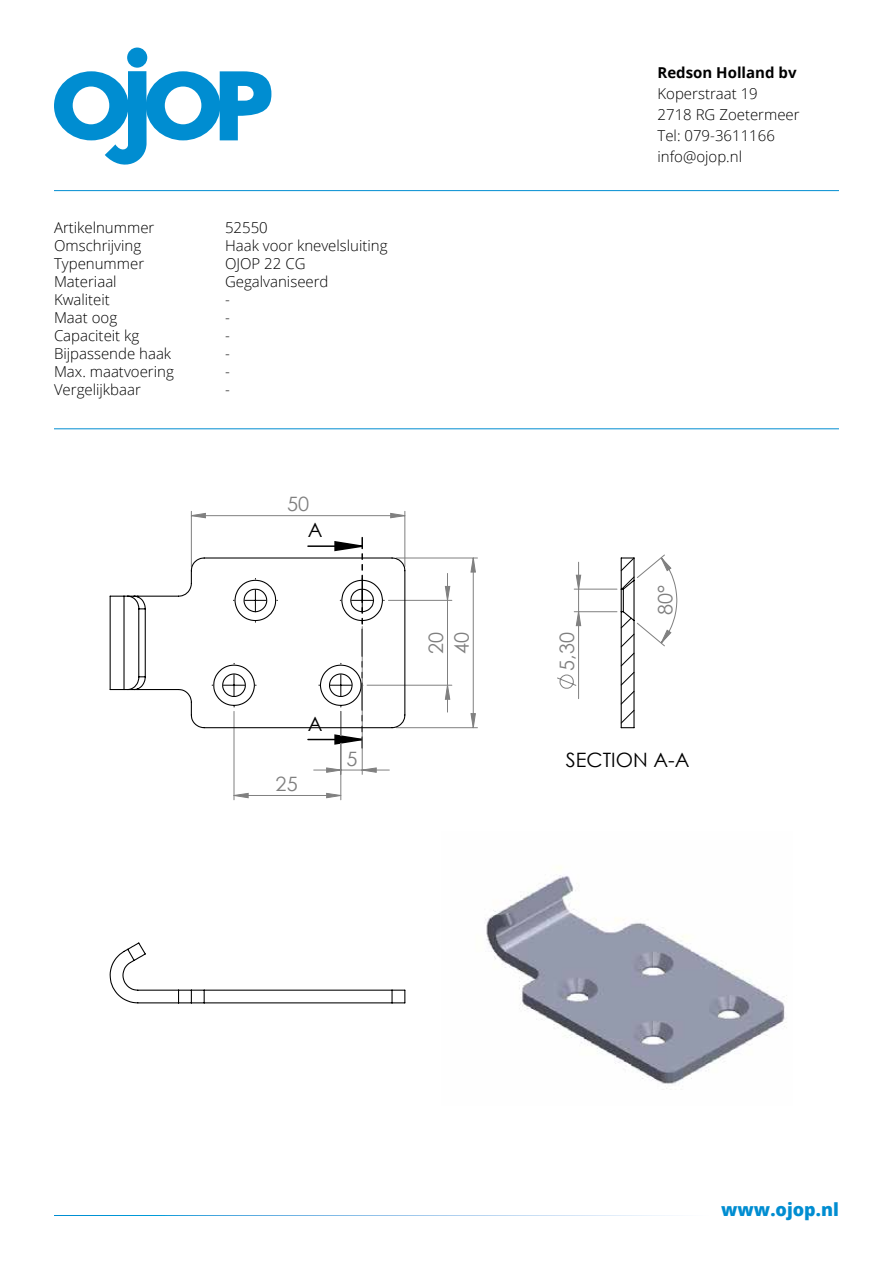
<style>
.page{position:relative;width:893px;height:1263px;background:#fff}
.page>*{position:absolute;margin:0;border:0;box-sizing:border-box;transform-origin:0 0}
.t1{font:19.95px "Century Gothic";color:#808080}
.t2{font:19.8px "Century Gothic";color:#000}
.t3{font:19.8px "Century Gothic";color:#808080}
.t4{font:800 18px "Open Sans";color:#008dd1}
.t5{font:300 15px/21px "Open Sans";color:#000}
.t6{font:700 15px "Open Sans";color:#000}
</style>
<div class="page">
<hr style="left:54px;top:190px;width:785px;height:1px;background:#008dd1">
<div style="left:127px;top:48px;width:20px;height:20px;background:#008dd1;border-radius:50%"></div>
<svg style="left:54px;top:71px;width:217px;height:94px"></svg>
<hr style="left:54px;top:428px;width:785px;height:1px;background:#008dd1">
<img style="left:485px;top:866px;width:302px;height:223px">
<hr style="left:101px;top:1262px;width:691px;height:1px;background:#c0c0c0">
<hr style="left:839px;top:476px;width:1px;height:644px;background:#c0c0c0">
<hr style="left:101px;top:476px;width:691px;height:1px;background:#c0c0c0">
<hr style="left:817px;top:476px;width:1px;height:644px;background:#c0c0c0">
<hr style="left:101px;top:476px;width:1px;height:644px;background:#c0c0c0">
<hr style="left:191px;top:511px;width:1px;height:55px;background:#808080">
<hr style="left:404px;top:511px;width:1px;height:55px;background:#808080">
<hr style="left:234px;top:711px;width:1px;height:89px;background:#808080">
<hr style="left:340px;top:711px;width:1px;height:89px;background:#808080">
<hr style="left:367px;top:685px;width:85px;height:1px;background:#808080">
<hr style="left:388px;top:600px;width:64px;height:1px;background:#808080">
<hr style="left:574px;top:611px;width:43px;height:1px;background:#808080">
<hr style="left:574px;top:589px;width:43px;height:1px;background:#808080">
<hr style="left:396px;top:558px;width:81px;height:1px;background:#808080">
<hr style="left:396px;top:727px;width:81px;height:1px;background:#808080">
<svg style="left:191px;top:513px;width:214px;height:285px"></svg>
<svg style="left:444px;top:557px;width:138px;height:171px"></svg>
<svg style="left:109px;top:557px;width:297px;height:172px"></svg>
<svg style="left:109px;top:942px;width:297px;height:62px"></svg>
<svg style="left:620px;top:554px;width:58px;height:175px"></svg>
<p class="t5" style="left:54px;top:216px;width:102px">Artikelnummer</p>
<p class="t5" style="left:225px;top:216px;width:44px">52550</p>
<p class="t5" style="left:54px;top:234px;width:89px">Omschrijving</p>
<p class="t5" style="left:225px;top:234px;width:164px">Haak voor knevelsluiting</p>
<p class="t5" style="left:54px;top:252px;width:92px">Typenummer</p>
<p class="t5" style="left:225px;top:252px;width:82px">OJOP 22 CG</p>
<p class="t5" style="left:54px;top:270px;width:64px">Materiaal</p>
<p class="t5" style="left:225px;top:270px;width:105px">Gegalvaniseerd</p>
<p class="t5" style="left:54px;top:288px;width:57px">Kwaliteit</p>
<p class="t5" style="left:225px;top:288px;width:6px">-</p>
<p class="t5" style="left:54px;top:306px;width:65px">Maat oog</p>
<p class="t5" style="left:225px;top:306px;width:6px">-</p>
<p class="t5" style="left:54px;top:324px;width:87px">Capaciteit kg</p>
<p class="t5" style="left:225px;top:324px;width:6px">-</p>
<p class="t5" style="left:54px;top:342px;width:119px">Bijpassende haak</p>
<p class="t5" style="left:225px;top:342px;width:6px">-</p>
<p class="t5" style="left:54px;top:360px;width:121px">Max. maatvoering</p>
<p class="t5" style="left:225px;top:360px;width:6px">-</p>
<p class="t5" style="left:54px;top:378px;width:88px">Vergelijkbaar</p>
<p class="t5" style="left:225px;top:378px;width:6px">-</p>
<h2 class="t2" style="left:87px;top:325px;width:13px">4</h2>
<h2 class="t3" style="left:287px;top:490px;width:24px">50</h2>
<h2 class="t2" style="left:308px;top:516px;width:16px">A</h2>
<h2 class="t2" style="left:308px;top:710px;width:16px">A</h2>
<h2 class="t3" style="left:276px;top:770px;width:24px">25</h2>
<h2 class="t3" style="left:347px;top:745px;width:13px">5</h2>
<h1 class="t1" style="left:422px;top:654px;width:23px;rotate:-90deg">20</h1>
<h1 class="t1" style="left:448px;top:654px;width:23px;rotate:-90deg">40</h1>
<p class="t6" style="left:657px;top:62px;width:141px">Redson Holland bv</p>
<p class="t5" style="left:657px;top:83px;width:144px">Koperstraat 19<br>2718 RG Zoetermeer<br>Tel: 079-3611166 info@ojop.nl</p>
<h1 class="t1" style="left:553px;top:671px;width:40px;rotate:-90deg">5,30</h1>
<h1 class="t1" style="left:651px;top:615px;width:31px;rotate:-90deg">80°</h1>
<h2 class="t2" style="left:566px;top:746px;width:125px">SECTION A-A</h2>
<p class="t4" style="left:721px;top:1195px;width:119px">www.ojop.nl</p>
</div>
